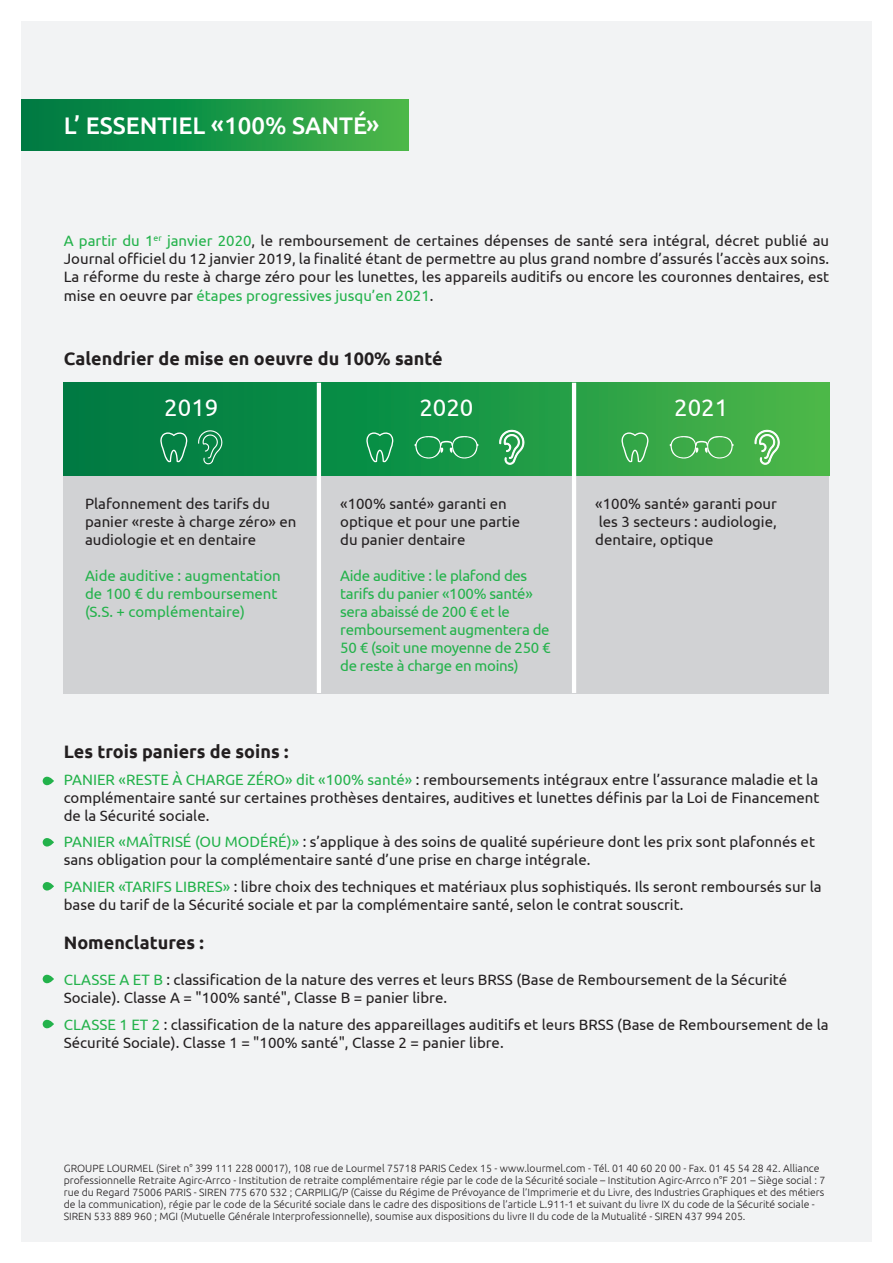
<style>
.page{position:relative;width:893px;height:1263px;background:#fff}
.page>*{position:absolute;margin:0;border:0;box-sizing:border-box;transform-origin:0 0}
.t1{font:500 24px "Ubuntu";color:#fff}
.t2{font:24px "Ubuntu";color:#fff}
.t3{font:700 18px "Ubuntu";color:#231f20}
.t4{font:15px/18px "Ubuntu";color:#231f20}
.t5{font:15px/18px "Ubuntu";letter-spacing:-.02em;color:#23b24b}
.t6{font:15px/18px "Ubuntu";color:#23b24b}
.t7{font:300 10.5px/12px "Ubuntu";color:#231f20}
.s1{color:#23b24b}
.s2{color:#231f20}
</style>
<div class="page">
<div style="left:21px;top:21px;width:851px;height:1221px;background:#f2f3f4"></div>
<div style="left:21px;top:100px;width:387px;height:51px;background:linear-gradient(to right,#007743,#46b549)"></div>
<div style="left:43px;top:777px;width:11px;height:8px;background:#23b24b;border-radius:4px"></div>
<div style="left:43px;top:838px;width:11px;height:8px;background:#23b24b;border-radius:4px"></div>
<div style="left:43px;top:882px;width:11px;height:8px;background:#23b24b;border-radius:4px"></div>
<div style="left:43px;top:975px;width:11px;height:8px;background:#23b24b;border-radius:4px"></div>
<div style="left:43px;top:1020px;width:11px;height:8px;background:#23b24b;border-radius:4px"></div>
<div style="left:64px;top:471px;width:765px;height:222px;background:#d1d2d4"></div>
<div style="left:64px;top:383px;width:765px;height:92px;background:linear-gradient(to right,#007743,#46b649)"></div>
<svg style="left:160px;top:432px;width:28px;height:30px"></svg>
<svg style="left:366px;top:432px;width:28px;height:30px"></svg>
<svg style="left:621px;top:432px;width:28px;height:30px"></svg>
<svg style="left:415px;top:436px;width:63px;height:25px;background:#33a35f"></svg>
<svg style="left:670px;top:436px;width:63px;height:25px;background:#58b661"></svg>
<hr style="left:317px;top:383px;width:4px;height:310px;background:#fff">
<hr style="left:572px;top:383px;width:4px;height:310px;background:#fff">
<svg style="left:198px;top:430px;width:24px;height:34px"></svg>
<svg style="left:499px;top:430px;width:25px;height:35px"></svg>
<svg style="left:755px;top:430px;width:24px;height:35px"></svg>
<p class="t1" style="left:64px;top:110px;width:317px">L’ ESSENTIEL «100% SANTÉ»</p>
<p class="t4" style="left:64px;top:231px;width:767px;text-align:justify"><span class="s1">A partir du 1</span><sup>er</sup> <span class="s1">janvier 2020</span>, le remboursement de certaines dépenses de santé sera intégral, décret publié au Journal officiel du 12 janvier 2019, la finalité étant de permettre au plus grand nombre d’assurés l’accès aux soins.<br>La réforme du reste à charge zéro pour les lunettes, les appareils auditifs ou encore les couronnes dentaires, est</p>
<p class="t6" style="left:64px;top:287px;width:371px"><span class="s2">mise en oeuvre par</span> étapes progressives jusqu’en 2021<span class="s2">.</span></p>
<p class="t3" style="left:64px;top:348px;width:380px">Calendrier de mise en oeuvre du 100% santé</p>
<p class="t2" style="left:164px;top:393px;width:56px">2019</p>
<p class="t2" style="left:419px;top:393px;width:56px">2020</p>
<p class="t2" style="left:674px;top:393px;width:56px">2021</p>
<p class="t4" style="left:85px;top:494px;width:213px">Plafonnement des tarifs du panier «reste à charge zéro» en audiologie et en dentaire</p>
<p class="t6" style="left:85px;top:566px;width:197px">Aide auditive : augmentation de 100 € du remboursement (S.S. + complémentaire)</p>
<p class="t4" style="left:340px;top:494px;width:181px">«100% santé» garanti en optique et pour une partie du panier dentaire</p>
<p class="t5" style="left:340px;top:566px;width:212px">Aide auditive : le plafond des tarifs du panier «100% santé» sera abaissé de 200 € et le remboursement augmentera de<br>50 € (soit une moyenne de 250 € de reste à charge en moins)</p>
<p class="t4" style="left:595px;top:494px;width:183px;text-align:justify">«100% santé» garanti pour les 3 secteurs : audiologie, dentaire, optique</p>
<p class="t3" style="left:64px;top:741px;width:226px">Les trois paniers de soins :</p>
<p class="t4" style="left:64px;top:770px;width:757px;text-align:justify"><span class="s1">PANIER «RESTE À CHARGE ZÉRO» dit «100% santé»</span> : remboursements intégraux entre l’assurance maladie et la complémentaire santé sur certaines prothèses dentaires, auditives et lunettes définis par la Loi de Financement de la Sécurité sociale.</p>
<p class="t4" style="left:64px;top:832px;width:753px"><span class="s1">PANIER «MAÎTRISÉ (OU MODÉRÉ)»</span> : s’applique à des soins de qualité supérieure dont les prix sont plafonnés et sans obligation pour la complémentaire santé d’une prise en charge intégrale.</p>
<p class="t4" style="left:64px;top:877px;width:759px"><span class="s1">PANIER «TARIFS LIBRES»</span> : libre choix des techniques et matériaux plus sophistiqués. Ils seront remboursés sur la base du tarif de la Sécurité sociale et par la complémentaire santé, selon le contrat souscrit.</p>
<p class="t3" style="left:64px;top:932px;width:142px">Nomenclatures :</p>
<p class="t4" style="left:64px;top:970px;width:725px"><span class="s1">CLASSE A ET B</span> : classification de la nature des verres et leurs BRSS (Base de Remboursement de la Sécurité<br>Sociale). Classe A = "100% santé", Classe B = panier libre.</p>
<p class="t4" style="left:64px;top:1015px;width:766px"><span class="s1">CLASSE 1 ET 2</span> : classification de la nature des appareillages auditifs et leurs BRSS (Base de Remboursement de la<br>Sécurité Sociale). Classe 1 = "100% santé", Classe 2 = panier libre.</p>
<p class="t7" style="left:64px;top:1162px;width:763px">GROUPE LOURMEL (Siret n° 399 111 228 00017), 108 rue de Lourmel 75718 PARIS Cedex 15 - www.lourmel.com - Tél. 01 40 60 20 00 - Fax. 01 45 54 28 42. Alliance professionnelle Retraite Agirc-Arrco - Institution de retraite complémentaire régie par le code de la Sécurité sociale – Institution Agirc-Arrco n°F 201 – Siège social : 7 rue du Regard 75006 PARIS - SIREN 775 670 532 ; CARPILIG/P (Caisse du Régime de Prévoyance de l’Imprimerie et du Livre, des Industries Graphiques et des métiers de la communication), régie par le code de la Sécurité sociale dans le cadre des dispositions de l’article L.911-1 et suivant du livre IX du code de la Sécurité sociale - SIREN 533 889 960 ; MGI (Mutuelle Générale Interprofessionnelle), soumise aux dispositions du livre II du code de la Mutualité - SIREN 437 994 205.</p>
</div>
